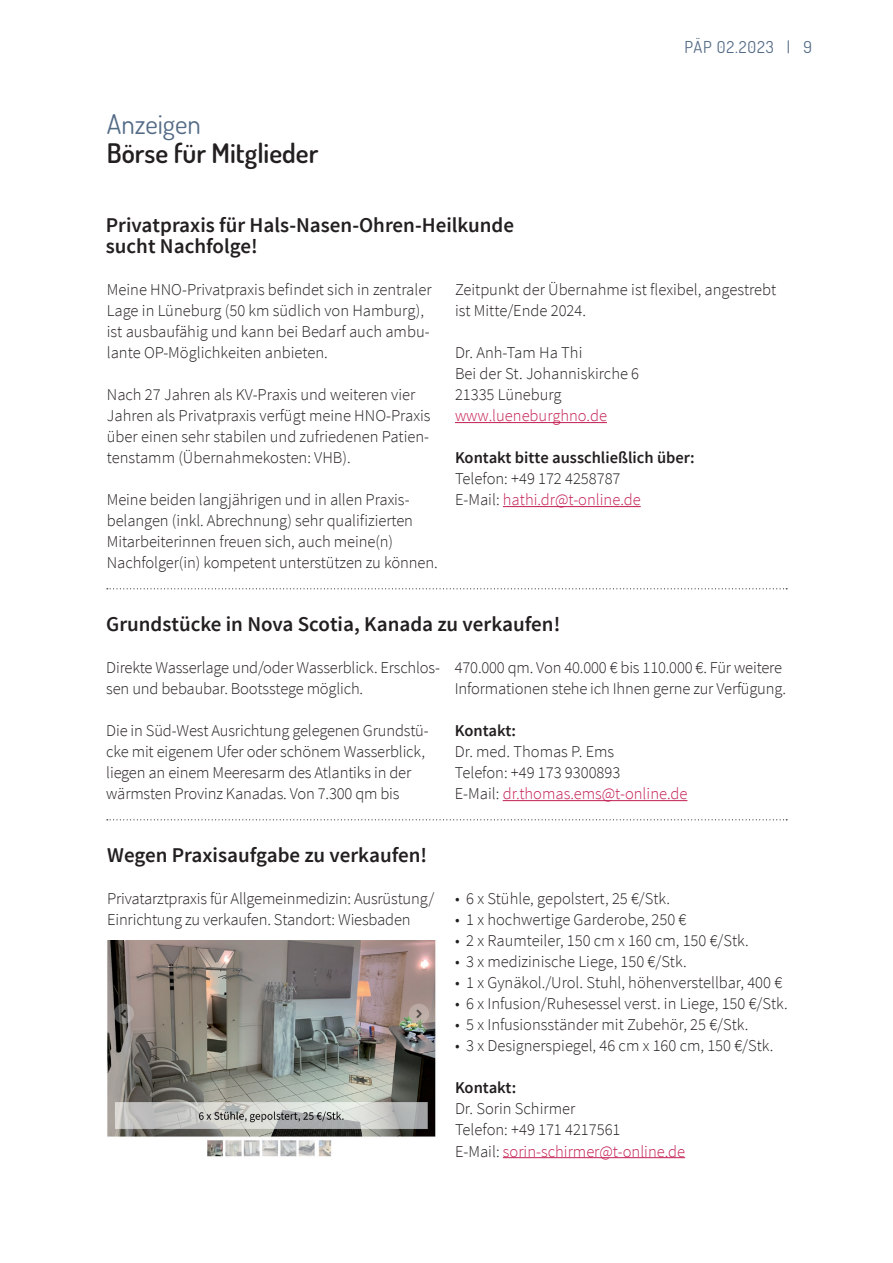
<style>
.page{position:relative;width:893px;height:1263px;background:#fff}
.page>*{position:absolute;margin:0;border:0;box-sizing:border-box;transform-origin:0 0}
.t1{font:600 27px "Dosis";color:#231f20}
.t2{font:27px "Dosis";color:#546b86}
.t3{font:600 21px/21px "Source Sans Pro";color:#231f20}
.t4{font:300 16.5px/21px "Source Sans Pro";color:#231f20}
.t5{font:600 16.5px "Source Sans Pro";color:#231f20}
.t6{font:300 16.5px "Source Sans Pro";color:#c31e50}
.t7{font:16.5px "Dosis";letter-spacing:.05em;color:#546b86}
.s1{color:#c31e50}
</style>
<div class="page">
<hr style="left:455px;top:422px;width:152px;height:1px;background:#c31e50">
<hr style="left:503px;top:506px;width:138px;height:1px;background:#c31e50">
<svg style="left:107px;top:588px;width:680px;height:1px"></svg>
<hr style="left:503px;top:800px;width:184px;height:1px;background:#c31e50">
<svg style="left:107px;top:819px;width:680px;height:1px"></svg>
<img style="left:107px;top:941px;width:329px;height:216px">
<hr style="left:503px;top:1157px;width:182px;height:1px;background:#c31e50">
<h1 class="t2" style="left:107px;top:106px;width:96px">Anzeigen</h1>
<h1 class="t1" style="left:107px;top:135px;width:213px">Börse für Mitglieder</h1>
<p class="t3" style="left:106px;top:215px;width:410px">Privatpraxis für Hals-Nasen-Ohren-Heilkunde sucht Nachfolge!</p>
<p class="t7" style="left:685px;top:36px;width:129px">PÄP 02.2023 | 9</p>
<p class="t4" style="left:107px;top:279px;width:326px">Meine HNO-Privatpraxis befindet sich in zentraler Lage in Lüneburg (50 km südlich von Hamburg), ist ausbaufähig und kann bei Bedarf auch ambu&shy;lante OP-Möglichkeiten anbieten.</p>
<p class="t4" style="left:107px;top:384px;width:325px">Nach 27 Jahren als KV-Praxis und weiteren vier Jahren als Privatpraxis verfügt meine HNO-Praxis über einen sehr stabilen und zufriedenen Patien&shy;tenstamm (Übernahmekosten: VHB).</p>
<p class="t4" style="left:107px;top:489px;width:332px">Meine beiden langjährigen und in allen Praxis&shy;belangen (inkl. Abrechnung) sehr qualifizierten Mitarbeiterinnen freuen sich, auch meine(n)<br>Nachfolger(in) kompetent unterstützen zu können.</p>
<p class="t4" style="left:455px;top:279px;width:323px">Zeitpunkt der Übernahme ist flexibel, angestrebt ist Mitte/Ende 2024.</p>
<p class="t4" style="left:455px;top:342px;width:186px">Dr. Anh-Tam Ha Thi<br>Bei der St. Johanniskirche 6<br>21335 Lüneburg</p>
<p class="t6" style="left:455px;top:406px;width:153px">www.lueneburghno.de</p>
<p class="t5" style="left:455px;top:447px;width:241px">Kontakt bitte ausschließlich über:</p>
<p class="t4" style="left:455px;top:468px;width:187px">Telefon: +49 172 4258787<br>E-Mail: <span class="s1">hathi.dr@t-online.de</span></p>
<p class="t3" style="left:106px;top:614px;width:456px">Grundstücke in Nova Scotia, Kanada zu verkaufen!</p>
<p class="t4" style="left:106px;top:657px;width:335px">Direkte Wasserlage und/oder Wasserblick. Erschlos&shy;sen und bebaubar. Bootsstege möglich.</p>
<p class="t4" style="left:106px;top:720px;width:324px">Die in Süd-West Ausrichtung gelegenen Grundstü&shy;cke mit eigenem Ufer oder schönem Wasserblick, liegen an einem Meeresarm des Atlantiks in der wärmsten Provinz Kanadas. Von 7.300 qm bis</p>
<p class="t4" style="left:455px;top:657px;width:333px">470.000 qm. Von 40.000 € bis 110.000 €. Für weitere<br>Informationen stehe ich Ihnen gerne zur Verfügung.</p>
<p class="t5" style="left:455px;top:720px;width:63px">Kontakt:</p>
<p class="t4" style="left:455px;top:741px;width:234px">Dr. med. Thomas P. Ems<br>Telefon: +49 173 9300893<br>E-Mail: <span class="s1">dr.thomas.ems@t-online.de</span></p>
<p class="t3" style="left:107px;top:845px;width:321px">Wegen Praxisaufgabe zu verkaufen!</p>
<p class="t4" style="left:107px;top:888px;width:329px">Privatarztpraxis für Allgemeinmedizin: Ausrüstung/<br>Einrichtung zu verkaufen. Standort: Wiesbaden</p>
<p class="t4" style="left:455px;top:888px;width:217px">• 6 x Stühle, gepolstert, 25 €/Stk.</p>
<p class="t4" style="left:455px;top:909px;width:233px">• 1 x hochwertige Garderobe, 250 €</p>
<p class="t4" style="left:455px;top:930px;width:295px">• 2 x Raumteiler, 150 cm x 160 cm, 150 €/Stk.</p>
<p class="t4" style="left:455px;top:951px;width:233px">• 3 x medizinische Liege, 150 €/Stk.</p>
<p class="t4" style="left:455px;top:972px;width:329px">• 1 x Gynäkol./Urol. Stuhl, höhenverstellbar, 400 €</p>
<p class="t4" style="left:455px;top:993px;width:334px">• 6 x Infusion/Ruhesessel verst. in Liege, 150 €/Stk.</p>
<p class="t4" style="left:455px;top:1014px;width:295px">• 5 x Infusionsständer mit Zubehör, 25 €/Stk.</p>
<p class="t4" style="left:455px;top:1035px;width:320px">• 3 x Designerspiegel, 46 cm x 160 cm, 150 €/Stk.</p>
<p class="t5" style="left:455px;top:1077px;width:63px">Kontakt:</p>
<p class="t4" style="left:455px;top:1098px;width:232px">Dr. Sorin Schirmer<br>Telefon: +49 171 4217561<br>E-Mail: <span class="s1">sorin-schirmer@t-online.de</span></p>
</div>
